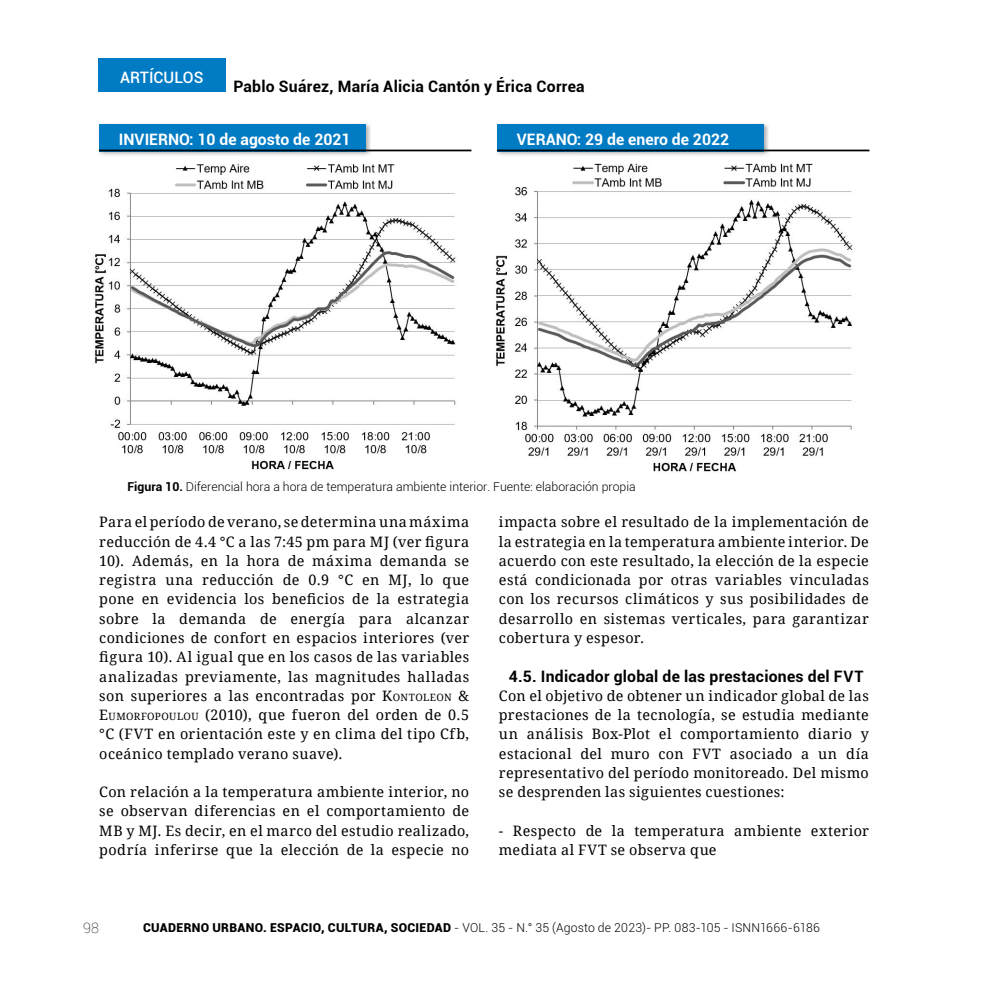
<style>
.page{position:relative;width:993px;height:993px;background:#fff}
.page>*{position:absolute;margin:0;border:0;box-sizing:border-box;transform-origin:0 0}
.Subtítulo_2{font:700 15.75px "Roboto";letter-spacing:.015em;color:#000}
.NÚMERO_TABLA_GRÁFICO{font:700 15.75px "Roboto";color:#fff}
.t1{font:500 15.75px "Roboto";color:#fff}
.TEXTO{font:14.35px/19.2px "Droid Serif";letter-spacing:.025em;color:#000;text-align:justify}
.t2{font:100 14.35px "Roboto";color:#000}
.EPÍGRAFES{font:300 12.25px "Roboto";color:#000}
.s1{font-weight:700}
.s2{font-style:inherit}
.s3{font-size:9.97px}
.s4{font-weight:900}
</style>
<div class="page">
<div style="left:98px;top:59px;width:127px;height:33px;background:#007bc4"></div>
<img style="left:95px;top:164px;width:361px;height:306px">
<div style="left:97px;top:122px;width:275px;height:35px;background:#000;opacity:.3"></div>
<div style="left:99px;top:124px;width:267px;height:27px;background:#007bc4"></div>
<hr style="left:99px;top:149px;width:372px;height:2px;background:#000">
<img style="left:496px;top:163px;width:357px;height:309px">
<div style="left:495px;top:122px;width:274px;height:35px;background:#000;opacity:.3"></div>
<div style="left:497px;top:124px;width:267px;height:27px;background:#007bc4"></div>
<hr style="left:497px;top:149px;width:372px;height:2px;background:#000">
<p class="t1" style="left:120px;top:66px;width:85px">ARTÍCULOS</p>
<p class="Subtítulo_2" style="left:233px;top:75px;width:353px">Pablo Suárez, María Alicia Cantón y Érica Correa</p>
<p class="NÚMERO_TABLA_GRÁFICO" style="left:119px;top:128px;width:233px">INVIERNO: 10 de agosto de 2021</p>
<p class="NÚMERO_TABLA_GRÁFICO" style="left:516px;top:128px;width:214px">VERANO: 29 de enero de 2022</p>
<p class="EPÍGRAFES" style="left:127px;top:478px;width:509px"><span class="s1">Figura 10.</span> Diferencial hora a hora de temperatura ambiente interior. Fuente: elaboración propia</p>
<p class="TEXTO" style="left:99px;top:512px;width:371px">Para el período de verano, se determina una máxima reducción de 4.4 °C a las 7:45 pm para MJ (ver figura 10). Además, en la hora de máxima demanda se registra una reducción de 0.9 °C en MJ, lo que pone en evidencia los beneficios de la estrategia sobre la demanda de energía para alcanzar condiciones de confort en espacios interiores (ver figura 10). Al igual que en los casos de las variables analizadas previamente, las magnitudes halladas son superiores a las encontradas por <span class="s2">K</span><span class="s3">ONTOLEON</span> <span class="s2">&amp; E</span><span class="s3">UMORFOPOULOU</span> (2010), que fueron del orden de 0.5 °C (FVT en orientación este y en clima del tipo Cfb, oceánico templado verano suave).</p>
<p class="TEXTO" style="left:99px;top:781px;width:371px">Con relación a la temperatura ambiente interior, no se observan diferencias en el comportamiento de MB y MJ. Es decir, en el marco del estudio realizado, podría inferirse que la elección de la especie no</p>
<p class="TEXTO" style="left:499px;top:512px;width:371px">impacta sobre el resultado de la implementación de la estrategia en la temperatura ambiente interior. De acuerdo con este resultado, la elección de la especie está condicionada por otras variables vinculadas con los recursos climáticos y sus posibilidades de desarrollo en sistemas verticales, para garantizar cobertura y espesor.</p>
<p class="Subtítulo_2" style="left:508px;top:664px;width:356px">4.5. Indicador global de las prestaciones del FVT</p>
<p class="TEXTO" style="left:499px;top:685px;width:371px">Con el objetivo de obtener un indicador global de las prestaciones de la tecnología, se estudia mediante un análisis Box-Plot el comportamiento diario y estacional del muro con FVT asociado a un día representativo del período monitoreado. Del mismo se desprenden las siguientes cuestiones:</p>
<p class="TEXTO" style="left:499px;top:820px;width:371px">- Respecto de la temperatura ambiente exterior mediata al FVT se observa que</p>
<p class="t2" style="left:83px;top:917px;width:18px">98</p>
<p class="EPÍGRAFES" style="left:143px;top:918px;width:678px"><span class="s4">CUADERNO URBANO. ESPACIO, CULTURA, SOCIEDAD</span> - VOL. 35 - N.° 35 (Agosto de 2023)- PP. 083-105 - ISNN1666-6186</p>
</div>
